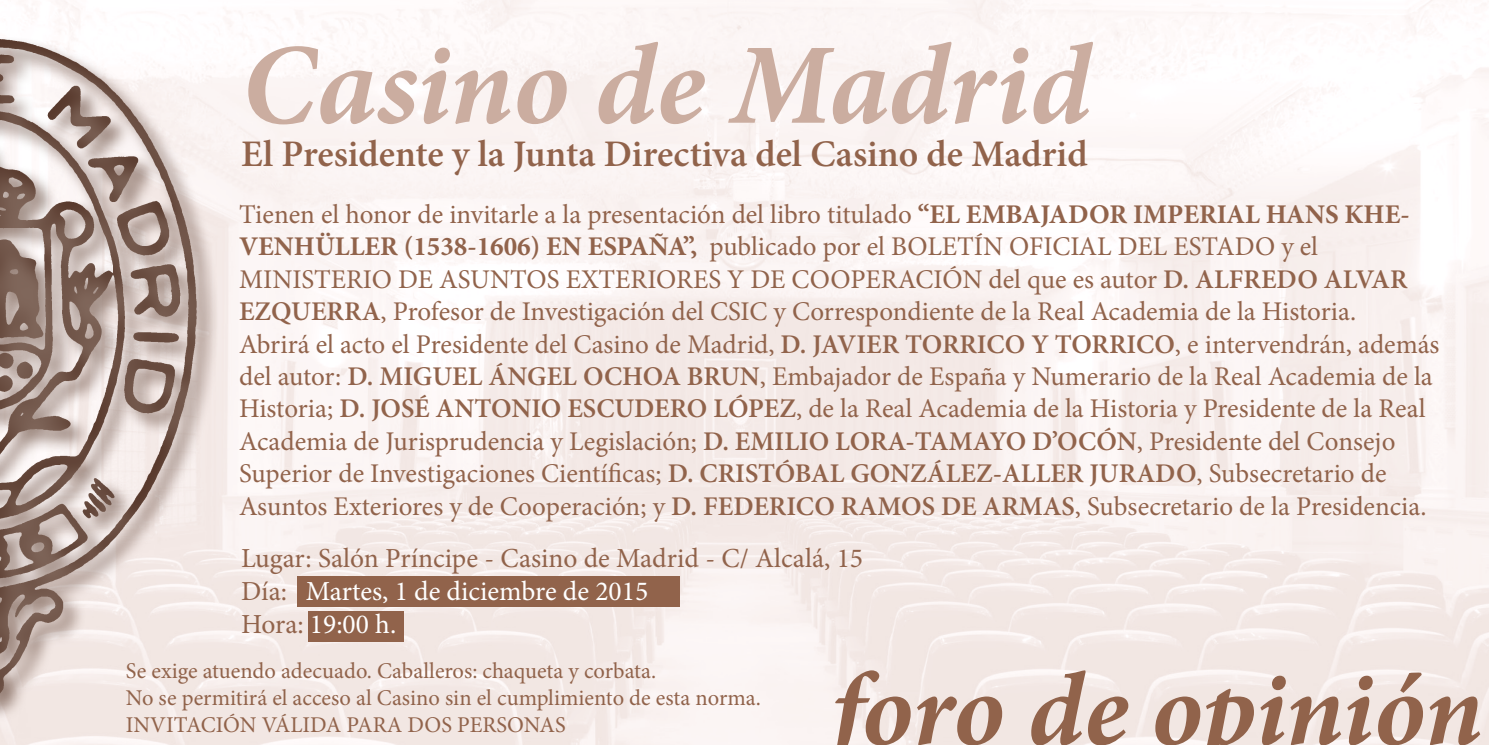
<style>
.page{position:relative;width:1489px;height:745px;background:#fff}
.page>*{position:absolute;margin:0;border:0;box-sizing:border-box;transform-origin:0 0}
.t1{font:italic 700 115px "Minion Pro";letter-spacing:-.005em;color:#cbada0}
.t2{font:italic 700 105px "Minion Pro";letter-spacing:-.005em;color:#91634b}
.t3{font:600 37.5px "Minion Pro";color:#91634b}
.t4{font:27.5px "Minion Pro";color:#91634b}
.t5{font:27.5px "Minion Pro";color:#fff}
.t6{font:27px/32.5px "Minion Pro";color:#91634b}
.t7{font:22.5px "Minion Pro";color:#91634b}
.s1{font-weight:700}
.s2{font-weight:600}
.s3{color:#91634b}
</style>
<div class="page">
<img style="left:239px;top:0;width:1249px;height:744px">
<div style="left:0;top:0;width:239px;height:744px;background:#91634b;opacity:.75"></div>
<div style="left:298px;top:576px;width:382px;height:30px;background:#91634b"></div>
<div style="left:308px;top:610px;width:96px;height:30px;background:#91634b"></div>
<p class="t1" style="left:241px;top:4px;width:851px">Casino de Madrid</p>
<p class="t3" style="left:241px;top:128px;width:848px">El Presidente y la Junta Directiva del Casino de Madrid</p>
<p class="t6" style="left:239px;top:198px;width:1171px">Tienen el honor de invitarle a la presentación del libro titulado <span class="s1">“EL EMBAJADOR IMPERIAL HANS KHE-<br>VENHÜLLER (1538-1606) EN ESPAÑA”,</span> publicado por el BOLETÍN OFICIAL DEL ESTADO y el</p>
<p class="t6" style="left:239px;top:263px;width:1169px">MINISTERIO DE ASUNTOS EXTERIORES Y DE COOPERACIÓN del que es autor <span class="s2">D. ALFREDO ALVAR</span></p>
<p class="t6" style="left:239px;top:295px;width:1118px"><span class="s2">EZQUERRA</span>, Profesor de Investigación del CSIC y Correspondiente de la Real Academia de la Historia.</p>
<p class="t6" style="left:239px;top:327px;width:1201px">Abrirá el acto el Presidente del Casino de Madrid, <span class="s2">D. JAVIER TORRICO Y TORRICO</span>, e intervendrán, además del autor: <span class="s2">D. MIGUEL ÁNGEL OCHOA BRUN</span>, Embajador de España y Numerario de la Real Academia de la Historia; <span class="s2">D. JOSÉ ANTONIO ESCUDERO LÓPEZ</span>, de la Real Academia de la Historia y Presidente de la Real Academia de Jurisprudencia y Legislación; <span class="s2">D. EMILIO LORA-TAMAYO D’OCÓN</span>, Presidente del Consejo</p>
<p class="t6" style="left:239px;top:457px;width:1188px">Superior de Investigaciones Científicas; <span class="s2">D. CRISTÓBAL GONZÁLEZ-ALLER JURADO</span>, Subsecretario de<br>Asuntos Exteriores y de Cooperación; y <span class="s2">D. FEDERICO RAMOS DE ARMAS</span>, Subsecretario de la Presidencia.</p>
<p class="t4" style="left:241px;top:539px;width:623px">Lugar: Salón Príncipe - Casino de Madrid - C/ Alcalá, 15</p>
<p class="t5" style="left:241px;top:572px;width:408px"><span class="s3">Día:</span> Martes, 1 de diciembre de 2015</p>
<p class="t5" style="left:241px;top:605px;width:157px"><span class="s3">Hora:</span> 19:00 h.</p>
<p class="t7" style="left:126px;top:655px;width:532px">Se exige atuendo adecuado. Caballeros: chaqueta y corbata.</p>
<p class="t7" style="left:126px;top:682px;width:636px">No se permitirá el acceso al Casino sin el cumplimiento de esta norma.</p>
<p class="t7" style="left:126px;top:709px;width:441px">INVITACIÓN VÁLIDA PARA DOS PERSONAS</p>
<p class="t2" style="left:831px;top:635px;width:653px">foro de opinión</p>
</div>
